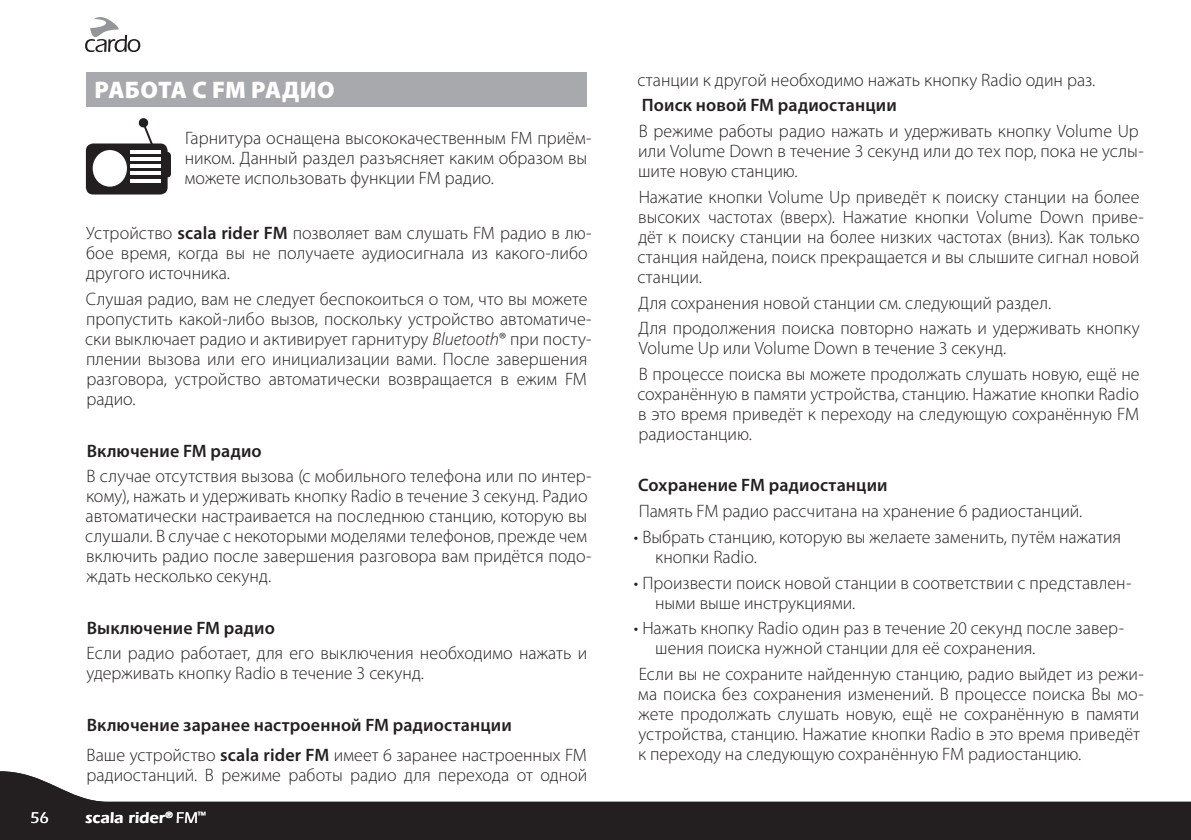
<style>
.page{position:relative;width:1191px;height:840px;background:#fff}
.page>*{position:absolute;margin:0;border:0;box-sizing:border-box;transform-origin:0 0}
.MAIN_HEADERS{font:900 24px "Myriad Pro";letter-spacing:.01em;color:#fff}
.Intented_Regular_Bod{font:300 18px/20px "Myriad Pro";color:#231f20}
.Indented_Regular_Bod{font:300 18px/20px "Myriad Pro";color:#231f20}
.Intented_Regular_Bod-2{font:600 18px "Myriad Pro";letter-spacing:.01em;color:#231f20}
.t1{font:600 16px "Itc Eras";letter-spacing:.01em;color:#fff}
.t2{font:500 16px "Itc Eras";color:#fff}
.s1{font-weight:600}
.s2{font-style:italic}
.s3{font-weight:500}
</style>
<div class="page">
<svg style="left:85px;top:17px;width:55px;height:35px"></svg>
<svg style="left:0;top:771px;width:1190px;height:68px;fill:#231f20"></svg>
<svg style="left:1190px;top:801px;width:1px;height:38px"></svg>
<div style="left:86px;top:72px;width:501px;height:34px;background:#a8a9ad"></div>
<div style="left:106px;top:152px;width:65px;height:25px;background:#231f20;border-radius:4px"></div>
<svg style="left:138px;top:118px;width:15px;height:25px"></svg>
<div style="left:86px;top:143px;width:82px;height:51px;background:#231f20;border-radius:7px"></div>
<div style="left:93px;top:150px;width:34px;height:36px;background:#fff;border-radius:50%"></div>
<hr style="left:131px;top:150px;width:30px;height:4px;background:#fff">
<hr style="left:131px;top:157px;width:30px;height:4px;background:#fff">
<hr style="left:131px;top:164px;width:30px;height:4px;background:#fff">
<hr style="left:131px;top:171px;width:30px;height:4px;background:#fff">
<svg style="left:131px;top:179px;width:30px;height:3px"></svg>
<p class="MAIN_HEADERS" style="left:95px;top:74px;width:241px">РАБОТА С FM РАДИО</p>
<p class="Intented_Regular_Bod" style="left:185px;top:128px;width:408px">Гарнитура оснащена высококачественным FM приём&shy;ником. Данный раздел разъясняет каким образом вы можете использовать функции FM радио.</p>
<p class="Intented_Regular_Bod" style="left:86px;top:223px;width:507px">Устройство <span class="s1">scala rider FM</span> позволяет вам слушать FM радио в лю&shy;бое время, когда вы не получаете аудиосигнала из какого-либо другого источника.</p>
<p class="Intented_Regular_Bod" style="left:85px;top:289px;width:508px">Слушая радио, вам не следует беспокоиться о том, что вы можете пропустить какой-либо вызов, поскольку устройство автоматиче&shy;ски выключает радио и активирует гарнитуру <span class="s2">Bluetooth</span>® при посту&shy;плении вызова или его инициализации вами. После завершения разговора, устройство автоматически возвращается в ежим FM радио.</p>
<p class="Intented_Regular_Bod-2" style="left:87px;top:439px;width:176px">Включение FM радио</p>
<p class="Intented_Regular_Bod" style="left:85px;top:466px;width:508px">В случае отсутствия вызова (с мобильного телефона или по интер&shy;кому), нажать и удерживать кнопку Radio в течение 3 секунд. Радио автоматически настраивается на последнюю станцию, которую вы слушали. В случае с некоторыми моделями телефонов, прежде чем включить радио после завершения разговора вам придётся подо&shy;ждать несколько секунд.</p>
<p class="Intented_Regular_Bod-2" style="left:87px;top:616px;width:190px">Выключение FM радио</p>
<p class="Intented_Regular_Bod" style="left:86px;top:643px;width:502px">Если радио работает, для его выключения необходимо нажать и удерживать кнопку Radio в течение 3 секунд.</p>
<p class="Intented_Regular_Bod-2" style="left:87px;top:713px;width:426px">Включение заранее настроенной FM радиостанции</p>
<p class="Intented_Regular_Bod" style="left:86px;top:744px;width:502px">Ваше устройство <span class="s1">scala rider FM</span> имеет 6 заранее настроенных FM радиостанций. В режиме работы радио для перехода от одной</p>
<p class="t2" style="left:30px;top:808px;width:20px">56</p>
<p class="t1" style="left:85px;top:808px;width:122px">scala rider<sup>®</sup> <span class="s3">FM</span><sup>™</sup></p>
<p class="Intented_Regular_Bod" style="left:637px;top:69px;width:459px">станции к другой необходимо нажать кнопку Radio один раз.</p>
<p class="Intented_Regular_Bod-2" style="left:642px;top:94px;width:256px">Поиск новой FM радиостанции</p>
<p class="Intented_Regular_Bod" style="left:638px;top:121px;width:507px">В режиме работы радио нажать и удерживать кнопку Volume Up или Volume Down в течение 3 секунд или до тех пор, пока не услы&shy;шите новую станцию.</p>
<p class="Intented_Regular_Bod" style="left:637px;top:186px;width:508px">Нажатие кнопки Volume Up приведёт к поиску станции на более высоких частотах (вверх). Нажатие кнопки Volume Down приве&shy;дёт к поиску станции на более низких частотах (вниз). Как только станция найдена, поиск прекращается и вы слышите сигнал новой станции.</p>
<p class="Intented_Regular_Bod" style="left:638px;top:292px;width:414px">Для сохранения новой станции см. следующий раздел.</p>
<p class="Intented_Regular_Bod" style="left:638px;top:318px;width:503px">Для продолжения поиска повторно нажать и удерживать кнопку<br>Volume Up или Volume Down в течение 3 секунд.</p>
<p class="Intented_Regular_Bod" style="left:637px;top:363px;width:504px;text-align:justify">В процессе поиска вы можете продолжать слушать новую, ещё не сохранённую в памяти устройства, станцию. Нажатие кнопки Radio в это время приведёт к переходу на следующую сохранённую FM радиостанцию.</p>
<p class="Intented_Regular_Bod-2" style="left:638px;top:473px;width:251px">Сохранение FM радиостанции</p>
<p class="Intented_Regular_Bod" style="left:638px;top:500px;width:445px">Память FM радио рассчитана на хранение 6 радиостанций.</p>
<p class="Indented_Regular_Bod" style="left:655px;top:526px;width:467px;text-indent:-21px">• Выбрать станцию, которую вы желаете заменить, путём нажатия кнопки Radio.</p>
<p class="Indented_Regular_Bod" style="left:655px;top:572px;width:478px;text-indent:-21px">• Произвести поиск новой станции в соответствии с представлен&shy;ными выше инструкциями.</p>
<p class="Indented_Regular_Bod" style="left:655px;top:617px;width:470px;text-indent:-21px">• Нажать кнопку Radio один раз в течение 20 секунд после завер&shy;шения поиска нужной станции для её сохранения.</p>
<p class="Intented_Regular_Bod" style="left:638px;top:663px;width:507px">Если вы не сохраните найденную станцию, радио выйдет из режи&shy;ма поиска без сохранения изменений. В процессе поиска Вы мо&shy;жете продолжать слушать новую, ещё не сохранённую в памяти устройства, станцию. Нажатие кнопки Radio в это время приведёт к переходу на следующую сохранённую FM радиостанцию.</p>
</div>
